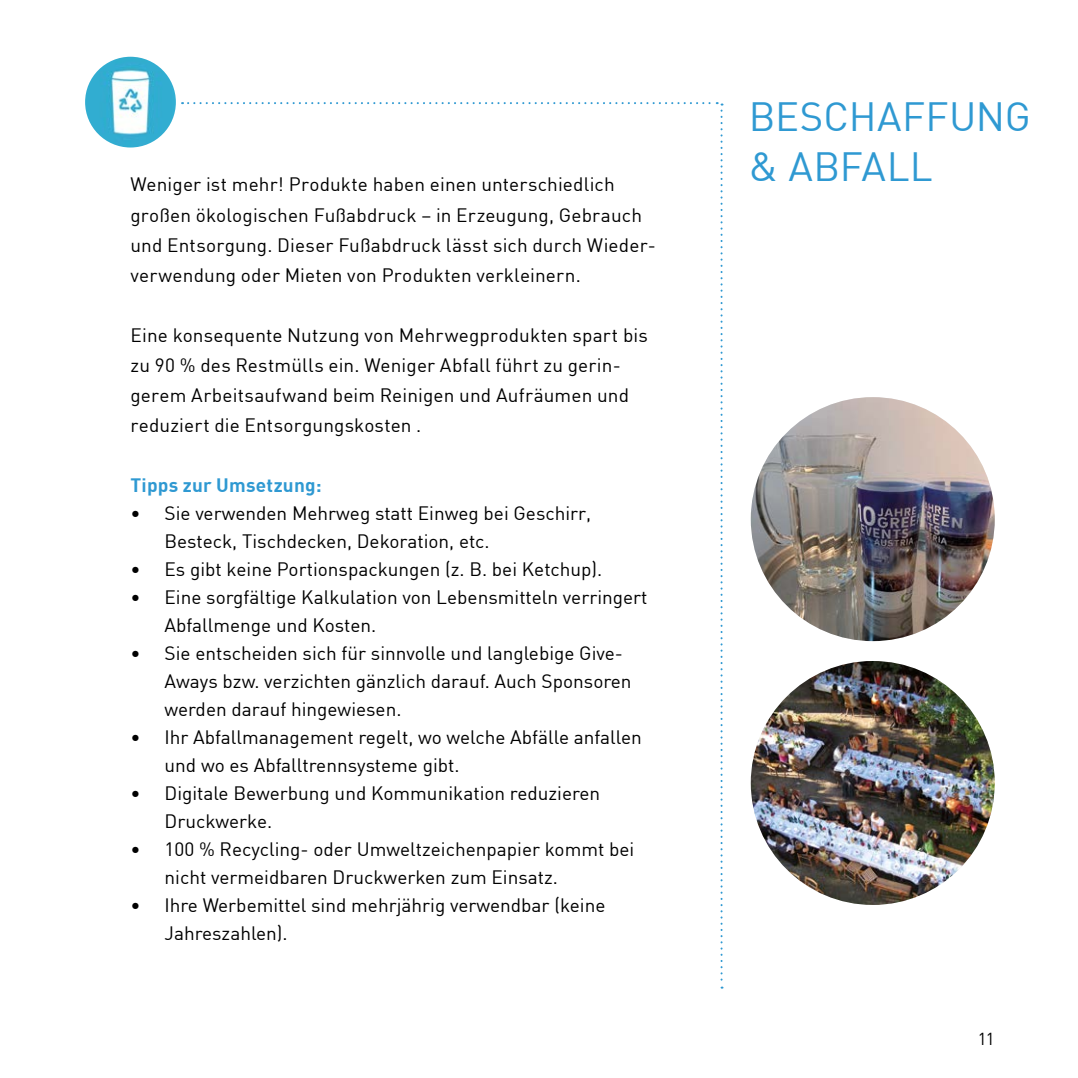
<style>
.page{position:relative;width:1078px;height:1078px;background:#fff}
.page>*{position:absolute;margin:0;border:0;box-sizing:border-box;transform-origin:0 0}
.Fließtext_U1{font:40px "DIN";letter-spacing:.005em;color:#2f99d2}
.Fließtext_p{font:19px/28px "DIN";color:#000}
.Fließtext_U2{font:700 19px "DIN";letter-spacing:.015em;color:#2f99d2}
.t1{font:17px "DIN";color:#000}
</style>
<div class="page">
<img style="left:85px;top:57px;width:91px;height:90px;border-radius:45px">
<img style="left:750px;top:397px;width:244px;height:244px;border-radius:122px">
<img style="left:750px;top:660px;width:244px;height:244px;border-radius:122px">
<p class="Fließtext_p" style="left:130px;top:170px;width:485px">Weniger ist mehr! Produkte haben einen unterschiedlich</p>
<p class="Fließtext_p" style="left:130px;top:199px;width:527px;line-height:30px">großen ökologischen Fußabdruck – in Erzeugung, Gebrauch und Entsorgung. Dieser Fußabdruck lässt sich durch Wieder&shy;verwendung oder Mieten von Produkten verkleinern.</p>
<p class="Fließtext_p" style="left:130px;top:319px;width:519px;line-height:30px">Eine konsequente Nutzung von Mehrwegprodukten spart bis zu 90 % des Restmülls ein. Weniger Abfall führt zu gerin&shy;gerem Arbeitsaufwand beim Reinigen und Aufräumen und reduziert die Entsorgungskosten .</p>
<h2 class="Fließtext_U2" style="left:130px;top:472px;width:193px">Tipps zur Umsetzung:</h2>
<p class="Fließtext_p" style="left:164px;top:498px;width:428px;text-indent:-34px">• Sie verwenden Mehrweg statt Einweg bei Geschirr,<br>Besteck, Tischdecken, Dekoration, etc.</p>
<p class="Fließtext_p" style="left:130px;top:554px;width:473px">• Es gibt keine Portionspackungen (z. B. bei Ketchup).</p>
<p class="Fließtext_p" style="left:164px;top:582px;width:484px;text-indent:-34px">• Eine sorgfältige Kalkulation von Lebensmitteln verringert<br>Abfallmenge und Kosten.</p>
<p class="Fließtext_p" style="left:164px;top:638px;width:468px;text-indent:-34px">• Sie entscheiden sich für sinnvolle und langlebige Give-<br>Aways bzw. verzichten gänzlich darauf. Auch Sponsoren werden darauf hingewiesen.</p>
<p class="Fließtext_p" style="left:164px;top:722px;width:478px;text-indent:-34px">• Ihr Abfallmanagement regelt, wo welche Abfälle anfallen und wo es Abfalltrennsysteme gibt.</p>
<p class="Fließtext_p" style="left:164px;top:778px;width:437px;text-indent:-34px">• Digitale Bewerbung und Kommunikation reduzieren<br>Druckwerke.</p>
<p class="Fließtext_p" style="left:164px;top:834px;width:471px;text-indent:-34px">• 100 % Recycling- oder Umweltzeichenpapier kommt bei nicht vermeidbaren Druckwerken zum Einsatz.</p>
<p class="Fließtext_p" style="left:164px;top:890px;width:442px;text-indent:-34px">• Ihre Werbemittel sind mehrjährig verwendbar (keine<br>Jahreszahlen).</p>
<h1 class="Fließtext_U1" style="left:748px;top:91px;width:283px">BESCHAFFUNG</h1>
<h1 class="Fließtext_U1" style="left:748px;top:141px;width:185px">&amp; ABFALL</h1>
<p class="t1" style="left:977px;top:1027px;width:18px">11</p>
</div>
